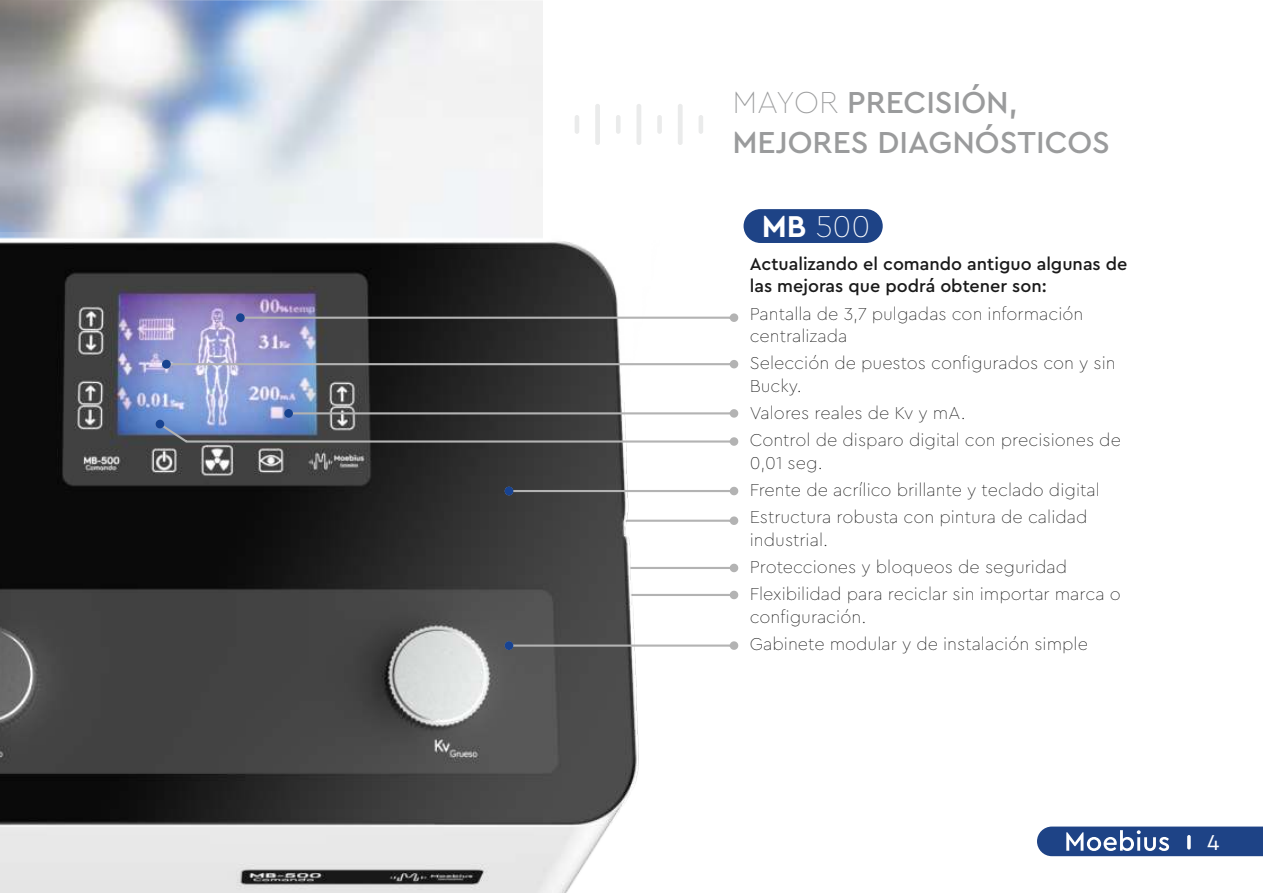
<style>
.page{position:relative;width:1263px;height:893px;background:#fff}
.page>*{position:absolute;margin:0;border:0;box-sizing:border-box;transform-origin:0 0}
.t1{font:500 31.8px/39.9px "Cera Pro";color:#9a9b9c}
.t2{font:100 31.5px "Cera Pro";color:#fff}
.t3{font:22.5px "Cera Pro";color:#fff}
.t4{font:100 18px/27.2px "Cera Pro";color:#1a1a1a}
.t5{font:500 18px/22.6px "Cera Pro";color:#1a1a1a}
.s1{font-weight:100}
.s2{font-weight:700}
</style>
<div class="page">
<svg style="left:684px;top:591px;width:54px;height:8px"></svg>
<svg style="left:684px;top:564px;width:54px;height:8px"></svg>
<svg style="left:684px;top:516px;width:54px;height:9px"></svg>
<div style="left:743px;top:209px;width:140px;height:34px;background:#1e4386;border-radius:17px"></div>
<img style="left:0;top:0;width:543px;height:232px">
<img style="left:0;top:232px;width:684px;height:661px">
<svg style="left:1037px;top:826px;width:226px;height:30px;background:#3c5c96"></svg>
<svg style="left:1187px;top:835px;width:4px;height:14px"></svg>
<div style="left:595px;top:104px;width:5px;height:41px;background:#eaebeb;border-radius:2px"></div>
<hr style="left:616px;top:115px;width:4px;height:19px;background:#eaebeb;border-radius:2px">
<hr style="left:575px;top:115px;width:4px;height:19px;background:#eaebeb;border-radius:2px">
<div style="left:636px;top:104px;width:5px;height:41px;background:#eaebeb;border-radius:2px"></div>
<div style="left:657px;top:115px;width:5px;height:19px;background:#eaebeb;border-radius:2px"></div>
<div style="left:678px;top:104px;width:5px;height:41px;background:#eaebeb;border-radius:2px"></div>
<div style="left:698px;top:115px;width:5px;height:19px;background:#eaebeb;border-radius:2px"></div>
<svg style="left:162px;top:360px;width:576px;height:8px;background:#858690"></svg>
<svg style="left:156px;top:409px;width:582px;height:37px"></svg>
<svg style="left:505px;top:487px;width:233px;height:8px"></svg>
<svg style="left:236px;top:313px;width:502px;height:9px"></svg>
<svg style="left:505px;top:641px;width:233px;height:9px"></svg>
<div style="left:236px;top:313px;width:9px;height:9px;background:#184391;border-radius:50%"></div>
<div style="left:162px;top:360px;width:9px;height:9px;background:#184391;border-radius:50%"></div>
<div style="left:156px;top:420px;width:8px;height:8px;background:#184391;border-radius:50%"></div>
<div style="left:284px;top:409px;width:9px;height:9px;background:#184391;border-radius:50%"></div>
<div style="left:505px;top:487px;width:8px;height:8px;background:#184391;border-radius:50%"></div>
<div style="left:505px;top:641px;width:8px;height:9px;background:#184391;border-radius:50%"></div>
<h1 class="t1" style="left:732px;top:83px;width:379px"><span class="s1">MAYOR</span> PRECISIÓN,<br>MEJORES DIAGNÓSTICOS</h1>
<h2 class="t2" style="left:762px;top:212px;width:110px"><span class="s2">MB</span> 500</h2>
<p class="t5" style="left:750px;top:253px;width:379px">Actualizando el comando antiguo algunas de las mejoras que podrá obtener son:</p>
<p class="t4" style="left:750px;top:303px;width:335px;line-height:22.6px">Pantalla de 3,7 pulgadas con información centralizada</p>
<p class="t4" style="left:750px;top:352px;width:367px;line-height:22.6px">Selección de puestos configurados con y sin<br>Bucky.</p>
<p class="t4" style="left:750px;top:400px;width:373px">Valores reales de Kv y mA.<br>Control de disparo digital con precisiones de</p>
<p class="t4" style="left:750px;top:450px;width:351px">0,01 seg.<br>Frente de acrílico brillante y teclado digital<br>Estructura robusta con pintura de calidad</p>
<p class="t4" style="left:750px;top:527px;width:373px">industrial.<br>Protecciones y bloqueos de seguridad<br>Flexibilidad para reciclar sin importar marca o</p>
<p class="t4" style="left:750px;top:604px;width:340px">configuración.<br>Gabinete modular y de instalación simple</p>
<p class="t3" style="left:1207px;top:831px;width:14px">4</p>
</div>
